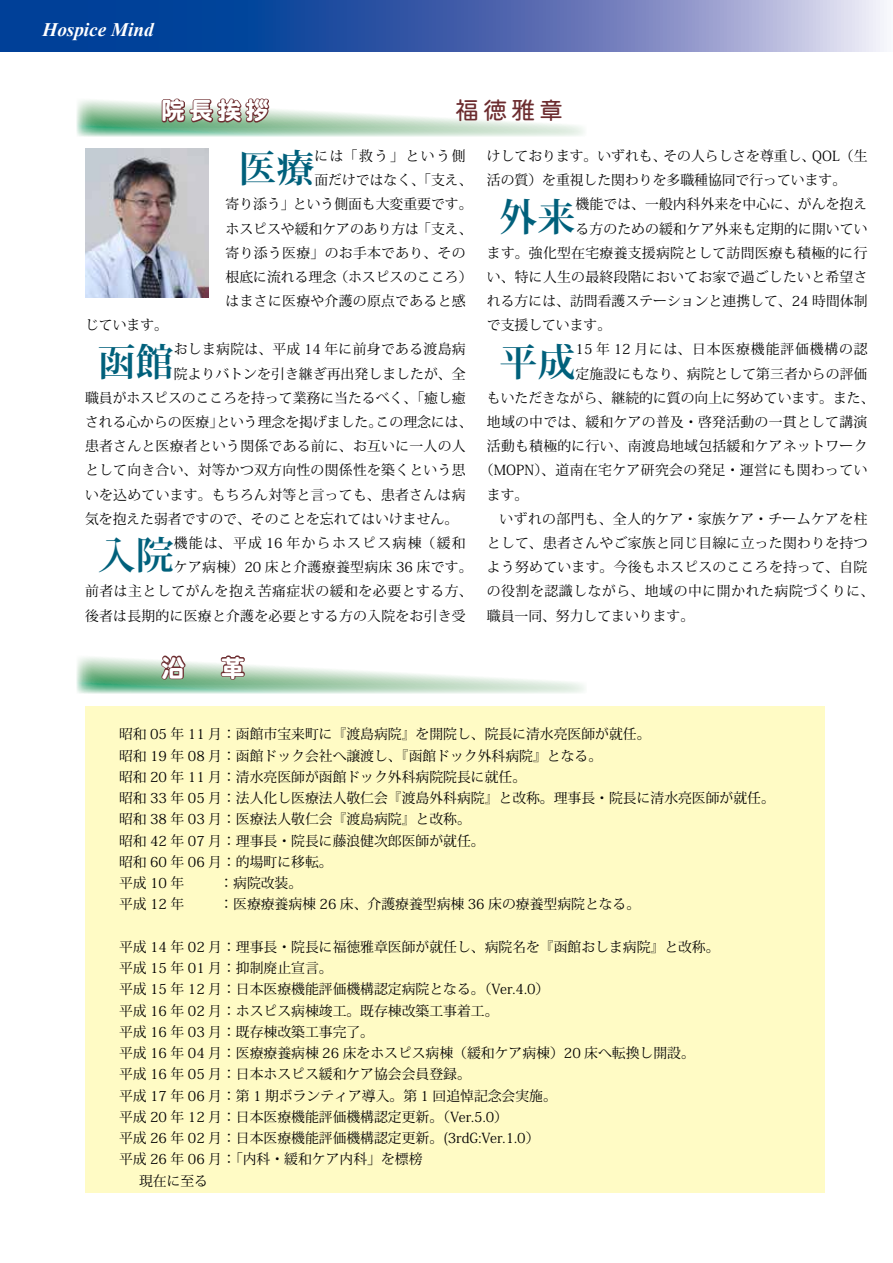
<style>
.page{position:relative;width:893px;height:1263px;background:#fff}
.page>*{position:absolute;margin:0;border:0;box-sizing:border-box;transform-origin:0 0}
.t1{font:700 37.95px "Koz Min Pro";color:#00607b}
.t2{font:23.4px "Heisei Maru Go Std W8";color:#fff}
.t3{font:23.4px "Heisei Maru Go Std W4";color:#6c2c2f}
.t4{font:italic 700 19.2px "Times New Roman";color:#fff}
.t5{font:13.8px/21.3px "Koz Min Pro";color:#000}
.t6{font:13.8px "Koz Min Pro";letter-spacing:.02em;color:#000}
.t7{font:13.8px "Koz Min Pro";letter-spacing:.03em;color:#000}
.t8{font:13.8px "Koz Min Pro";letter-spacing:.025em;color:#000}
.t9{font:13.8px "Koz Min Pro";letter-spacing:.04em;color:#000}
.t10{font:13.8px "Koz Min Pro";letter-spacing:.045em;color:#000}
.t11{font:13.8px "Koz Min Pro";letter-spacing:.06em;color:#000}
.t12{font:13.8px "Koz Min Pro";letter-spacing:.095em;color:#000}
</style>
<div class="page">
<svg style="left:0;top:0;width:884px;height:51px;background:#4d6eb2"></svg>
<img style="left:85px;top:149px;width:124px;height:149px">
<svg style="left:77px;top:100px;width:507px;height:36px"></svg>
<svg style="left:161px;top:98px;width:109px;height:28px;background:#938278"></svg>
<svg style="left:77px;top:657px;width:507px;height:36px"></svg>
<svg style="left:160px;top:655px;width:27px;height:26px"></svg>
<svg style="left:220px;top:655px;width:26px;height:26px"></svg>
<div style="left:85px;top:706px;width:740px;height:486px;background:#fffbc5"></div>
<h3 class="t4" style="left:43px;top:16px;width:113px">Hospice Mind</h3>
<h2 class="t2" style="left:162px;top:98px;width:109px">院長挨拶</h2>
<h2 class="t3" style="left:427px;top:95px;width:137px">　福徳雅章</h2>
<h1 class="t1" style="left:238px;top:141px;width:78px">医療</h1>
<p class="t5" style="left:314px;top:145px;width:153px">には「救う」という側</p>
<p class="t5" style="left:314px;top:169px;width:160px">面だけではなく、「支え、</p>
<p class="t5" style="left:226px;top:193px;width:248px">寄り添う」という側面も大変重要です。</p>
<p class="t5" style="left:226px;top:217px;width:248px">ホスピスや緩和ケアのあり方は「支え、</p>
<p class="t8" style="left:226px;top:243px;width:241px">寄り添う医療」のお手本であり、その</p>
<p class="t5" style="left:226px;top:266px;width:248px">根底に流れる理念（ホスピスのこころ）</p>
<p class="t8" style="left:226px;top:291px;width:242px">はまさに医療や介護の原点であると感</p>
<p class="t5" style="left:85px;top:314px;width:84px">じています。</p>
<h1 class="t1" style="left:98px;top:334px;width:78px">函館</h1>
<p class="t8" style="left:174px;top:340px;width:293px">おしま病院は、平成 14 年に前身である渡島病</p>
<p class="t5" style="left:174px;top:362px;width:293px">院よりバトンを引き継ぎ再出発しましたが、全</p>
<p class="t5" style="left:85px;top:387px;width:382px">職員がホスピスのこころを持って業務に当たるべく、「癒し癒</p>
<p class="t5" style="left:85px;top:411px;width:389px">される心からの医療」という理念を掲げました。この理念には、</p>
<p class="t6" style="left:85px;top:436px;width:382px">患者さんと医療者という関係である前に、お互いに一人の人</p>
<p class="t6" style="left:85px;top:461px;width:382px">として向き合い、対等かつ双方向性の関係性を築くという思</p>
<p class="t6" style="left:85px;top:485px;width:382px">いを込めています。もちろん対等と言っても、患者さんは病</p>
<p class="t5" style="left:85px;top:508px;width:375px">気を抱えた弱者ですので、そのことを忘れてはいけません。</p>
<h1 class="t1" style="left:98px;top:528px;width:78px">入院</h1>
<p class="t12" style="left:174px;top:533px;width:293px">機能は、平成 16 年からホスピス病棟（緩和</p>
<p class="t7" style="left:174px;top:557px;width:300px">ケア病棟）20 床と介護療養型病床 36 床です。</p>
<p class="t9" style="left:85px;top:581px;width:389px">前者は主としてがんを抱え苦痛症状の緩和を必要とする方、</p>
<p class="t6" style="left:85px;top:606px;width:382px">後者は長期的に医療と介護を必要とする方の入院をお引き受</p>
<h2 class="t2" style="left:162px;top:655px;width:25px">沿</h2>
<h2 class="t2" style="left:221px;top:655px;width:25px">革</h2>
<p class="t5" style="left:487px;top:143px;width:382px;line-height:24.2px">けしております。いずれも、その人らしさを尊重し、QOL（生活の質）を重視した関わりを多職種協同で行っています。</p>
<h1 class="t1" style="left:500px;top:189px;width:78px">外来</h1>
<p class="t5" style="left:576px;top:193px;width:293px">機能では、一般内科外来を中心に、がんを抱え</p>
<p class="t5" style="left:576px;top:217px;width:293px">る方のための緩和ケア外来も定期的に開いてい</p>
<p class="t6" style="left:487px;top:243px;width:382px">ます。強化型在宅療養支援病院として訪問医療も積極的に行</p>
<p class="t6" style="left:487px;top:267px;width:382px">い、特に人生の最終段階においてお家で過ごしたいと希望さ</p>
<p class="t5" style="left:487px;top:290px;width:382px">れる方には、訪問看護ステーションと連携して、24 時間体制</p>
<p class="t5" style="left:487px;top:314px;width:126px">で支援しています。</p>
<h1 class="t1" style="left:500px;top:334px;width:78px">平成</h1>
<p class="t11" style="left:576px;top:340px;width:293px">15 年 12 月には、日本医療機能評価機構の認</p>
<p class="t5" style="left:576px;top:362px;width:293px">定施設にもなり、病院として第三者からの評価</p>
<p class="t5" style="left:487px;top:387px;width:389px">もいただきながら、継続的に質の向上に努めています。また、</p>
<p class="t6" style="left:487px;top:412px;width:382px">地域の中では、緩和ケアの普及・啓発活動の一貫として講演</p>
<p class="t6" style="left:487px;top:436px;width:382px">活動も積極的に行い、南渡島地域包括緩和ケアネットワーク</p>
<p class="t7" style="left:480px;top:461px;width:389px">（MOPN）、道南在宅ケア研究会の発足・運営にも関わってい</p>
<p class="t5" style="left:487px;top:483px;width:43px">ます。</p>
<p class="t7" style="left:500px;top:509px;width:369px">いずれの部門も、全人的ケア・家族ケア・チームケアを柱</p>
<p class="t6" style="left:487px;top:533px;width:382px">として、患者さんやご家族と同じ目線に立った関わりを持つ</p>
<p class="t6" style="left:487px;top:557px;width:382px">よう努めています。今後もホスピスのこころを持って、自院</p>
<p class="t10" style="left:487px;top:581px;width:389px">の役割を認識しながら、地域の中に開かれた病院づくりに、</p>
<p class="t5" style="left:487px;top:604px;width:209px">職員一同、努力してまいります。</p>
<p class="t5" style="left:119px;top:723px;width:657px">昭和 05 年 11 月：函館市宝来町に『渡島病院』を開院し、院長に清水亮医師が就任。<br>昭和 19 年 08 月：函館ドック会社へ譲渡し、『函館ドック外科病院』となる。<br>昭和 20 年 11 月：清水亮医師が函館ドック外科病院院長に就任。<br>昭和 33 年 05 月：法人化し医療法人敬仁会『渡島外科病院』と改称。理事長・院長に清水亮医師が就任。昭和 38 年 03 月：医療法人敬仁会『渡島病院』と改称。<br>昭和 42 年 07 月：理事長・院長に藤浪健次郎医師が就任。<br>昭和 60 年 06 月：的場町に移転。<br>平成 10 年</p>
<p class="t5" style="left:219px;top:872px;width:84px">：病院改装。</p>
<p class="t5" style="left:119px;top:893px;width:67px">平成 12 年</p>
<p class="t5" style="left:219px;top:893px;width:422px">：医療療養病棟 26 床、介護療養型病棟 36 床の療養型病院となる。</p>
<p class="t5" style="left:119px;top:936px;width:602px">平成 14 年 02 月：理事長・院長に福徳雅章医師が就任し、病院名を『函館おしま病院』と改称。</p>
<p class="t5" style="left:119px;top:957px;width:215px">平成 15 年 01 月：抑制廃止宣言。</p>
<p class="t5" style="left:119px;top:978px;width:432px">平成 15 年 12 月：日本医療機能評価機構認定病院となる。（Ver.4.0）</p>
<p class="t5" style="left:119px;top:999px;width:381px">平成 16 年 02 月：ホスピス病棟竣工。既存棟改築工事着工。</p>
<p class="t5" style="left:119px;top:1021px;width:257px">平成 16 年 03 月：既存棟改築工事完了。</p>
<p class="t5" style="left:119px;top:1042px;width:577px">平成 16 年 04 月：医療療養病棟 26 床をホスピス病棟（緩和ケア病棟）20 床へ転換し開設。</p>
<p class="t5" style="left:119px;top:1063px;width:353px">平成 16 年 05 月：日本ホスピス緩和ケア協会会員登録。</p>
<p class="t5" style="left:119px;top:1084px;width:439px">平成 17 年 06 月：第 1 期ボランティア導入。第 1 回追悼記念会実施。</p>
<p class="t5" style="left:119px;top:1106px;width:390px">平成 20 年 12 月：日本医療機能評価機構認定更新。（Ver.5.0）</p>
<p class="t5" style="left:119px;top:1127px;width:422px">平成 26 年 02 月：日本医療機能評価機構認定更新。(3rdG:Ver.1.0）</p>
<p class="t5" style="left:119px;top:1148px;width:305px">平成 26 年 06 月：「内科・緩和ケア内科」を標榜</p>
<p class="t5" style="left:139px;top:1169px;width:71px">現在に至る</p>
</div>
